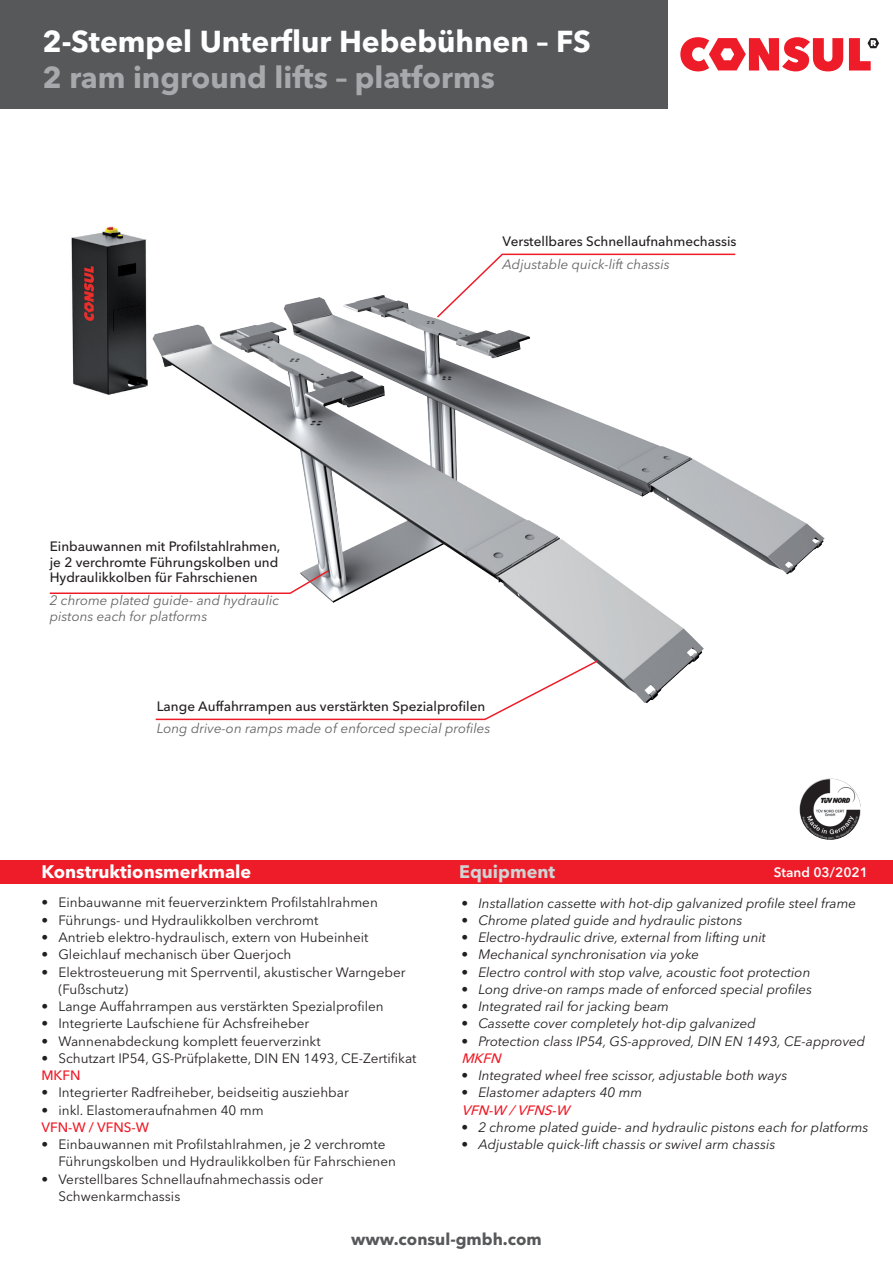
<style>
.page{position:relative;width:893px;height:1263px;background:#fff}
.page>*{position:absolute;margin:0;border:0;box-sizing:border-box;transform-origin:0 0}
.t1{font:700 30px "Avenir Next LT Pro";color:#fff}
.t2{font:700 30px "Avenir Next LT Pro";color:#a8a9ad}
.t3{font:700 18px "Avenir Next LT Pro";color:#fff}
.t4{font:700 18px "Avenir Next LT Pro";color:#d1d2d4}
.t5{font:700 16.5px "Avenir Next LT Pro";color:#57585a}
.t6{font:13.5px/17.2px "Avenir Next LT Pro";color:#231f20}
.t7{font:italic 13.5px "Avenir Next LT Pro";color:#231f20}
.t8{font:500 13.5px/15.8px "Avenir Next LT Pro";color:#231f20}
.t9{font:italic 13.5px/15.8px "Avenir Next LT Pro";color:#636366}
.t10{font:500 13.5px "Avenir Next LT Pro";color:#ee1c28}
.t11{font:italic 500 13.5px "Avenir Next LT Pro";color:#ee1c28}
.t12{font:600 13.5px "Avenir Next LT Pro";color:#fff}
</style>
<div class="page">
<div style="left:0;top:0;width:668px;height:108px;background:#57585a"></div>
<svg style="left:680px;top:37px;width:199px;height:34px"></svg>
<div style="left:0;top:860px;width:893px;height:24px;background:#ee1c28"></div>
<img style="left:799px;top:778px;width:62px;height:62px;border-radius:31px">
<img style="left:153px;top:296px;width:672px;height:407px">
<svg style="left:154px;top:659px;width:446px;height:62px"></svg>
<svg style="left:49px;top:569px;width:281px;height:26px"></svg>
<svg style="left:435px;top:253px;width:302px;height:66px"></svg>
<img style="left:71px;top:226px;width:77px;height:168px">
<h1 class="t1" style="left:43px;top:24px;width:550px">2-Stempel Unterflur Hebebühnen – FS</h1>
<h1 class="t2" style="left:43px;top:60px;width:454px">2 ram inground lifts – platforms</h1>
<p class="t8" style="left:503px;top:234px;width:235px">Verstellbares Schnellaufnahmechassis</p>
<p class="t9" style="left:503px;top:256px;width:169px">Adjustable quick-lift chassis</p>
<p class="t8" style="left:50px;top:538px;width:232px">Einbauwannen mit Profilstahlrahmen, je 2 verchromte Führungskolben und<br>Hydraulikkolben für Fahrschienen</p>
<p class="t9" style="left:50px;top:592px;width:231px">2 chrome plated guide- and hydraulic pistons each for platforms</p>
<p class="t8" style="left:157px;top:698px;width:330px">Lange Auffahrrampen aus verstärkten Spezialprofilen</p>
<p class="t9" style="left:157px;top:721px;width:335px">Long drive-on ramps made of enforced special profiles</p>
<h2 class="t3" style="left:41px;top:861px;width:211px">Konstruktionsmerkmale</h2>
<h2 class="t4" style="left:459px;top:861px;width:98px">Equipment</h2>
<p class="t12" style="left:774px;top:864px;width:96px">Stand 03/2021</p>
<p class="t6" style="left:41px;top:894px;width:338px">• Einbauwanne mit feuerverzinktem Profilstahlrahmen</p>
<p class="t6" style="left:41px;top:911px;width:278px">• Führungs- und Hydraulikkolben verchromt</p>
<p class="t6" style="left:41px;top:929px;width:329px">• Antrieb elektro-hydraulisch, extern von Hubeinheit</p>
<p class="t6" style="left:41px;top:946px;width:251px">• Gleichlauf mechanisch über Querjoch</p>
<p class="t6" style="left:58px;top:963px;width:349px;text-indent:-17px">• Elektrosteuerung mit Sperrventil, akustischer Warngeber (Fußschutz)</p>
<p class="t6" style="left:41px;top:998px;width:344px">• Lange Auffahrrampen aus verstärkten Spezialprofilen</p>
<p class="t6" style="left:41px;top:1015px;width:269px">• Integrierte Laufschiene für Achsfreiheber</p>
<p class="t6" style="left:41px;top:1032px;width:281px">• Wannenabdeckung komplett feuerverzinkt</p>
<p class="t6" style="left:41px;top:1049px;width:376px">• Schutzart IP54, GS-Prüfplakette, DIN EN 1493, CE-Zertifikat</p>
<p class="t10" style="left:41px;top:1067px;width:41px">MKFN</p>
<p class="t6" style="left:41px;top:1084px;width:309px">• Integrierter Radfreiheber, beidseitig ausziehbar</p>
<p class="t6" style="left:41px;top:1101px;width:224px">• inkl. Elastomeraufnahmen 40 mm</p>
<p class="t10" style="left:41px;top:1119px;width:109px">VFN-W / VFNS-W</p>
<p class="t6" style="left:58px;top:1136px;width:339px;text-indent:-17px">• Einbauwannen mit Profilstahlrahmen, je 2 verchromte<br>Führungskolben und Hydraulikkolben für Fahrschienen</p>
<p class="t6" style="left:58px;top:1170px;width:266px;text-indent:-17px">• Verstellbares Schnellaufnahmechassis oder<br>Schwenkarmchassis</p>
<p class="t7" style="left:461px;top:895px;width:396px">• Installation cassette with hot-dip galvanized profile steel frame</p>
<p class="t7" style="left:461px;top:912px;width:283px">• Chrome plated guide and hydraulic pistons</p>
<p class="t7" style="left:461px;top:929px;width:306px">• Electro-hydraulic drive, external from lifting unit</p>
<p class="t7" style="left:461px;top:946px;width:239px">• Mechanical synchronisation via yoke</p>
<p class="t7" style="left:461px;top:964px;width:351px">• Electro control with stop valve, acoustic foot protection</p>
<p class="t7" style="left:461px;top:981px;width:352px">• Long drive-on ramps made of enforced special profiles</p>
<p class="t7" style="left:461px;top:998px;width:209px">• Integrated rail for jacking beam</p>
<p class="t7" style="left:461px;top:1015px;width:296px">• Cassette cover completely hot-dip galvanized</p>
<p class="t7" style="left:461px;top:1033px;width:405px">• Protection class IP54, GS-approved, DIN EN 1493, CE-approved</p>
<p class="t11" style="left:461px;top:1050px;width:45px">MKFN</p>
<p class="t7" style="left:461px;top:1067px;width:327px">• Integrated wheel free scissor, adjustable both ways</p>
<p class="t7" style="left:461px;top:1084px;width:182px">• Elastomer adapters 40 mm</p>
<p class="t11" style="left:461px;top:1102px;width:114px">VFN-W /VFNS-W</p>
<p class="t7" style="left:461px;top:1119px;width:409px">• 2 chrome plated guide- and hydraulic pistons each for platforms</p>
<p class="t7" style="left:461px;top:1136px;width:316px">• Adjustable quick-lift chassis or swivel arm chassis</p>
<p class="t5" style="left:351px;top:1229px;width:192px">www.consul-gmbh.com</p>
</div>
